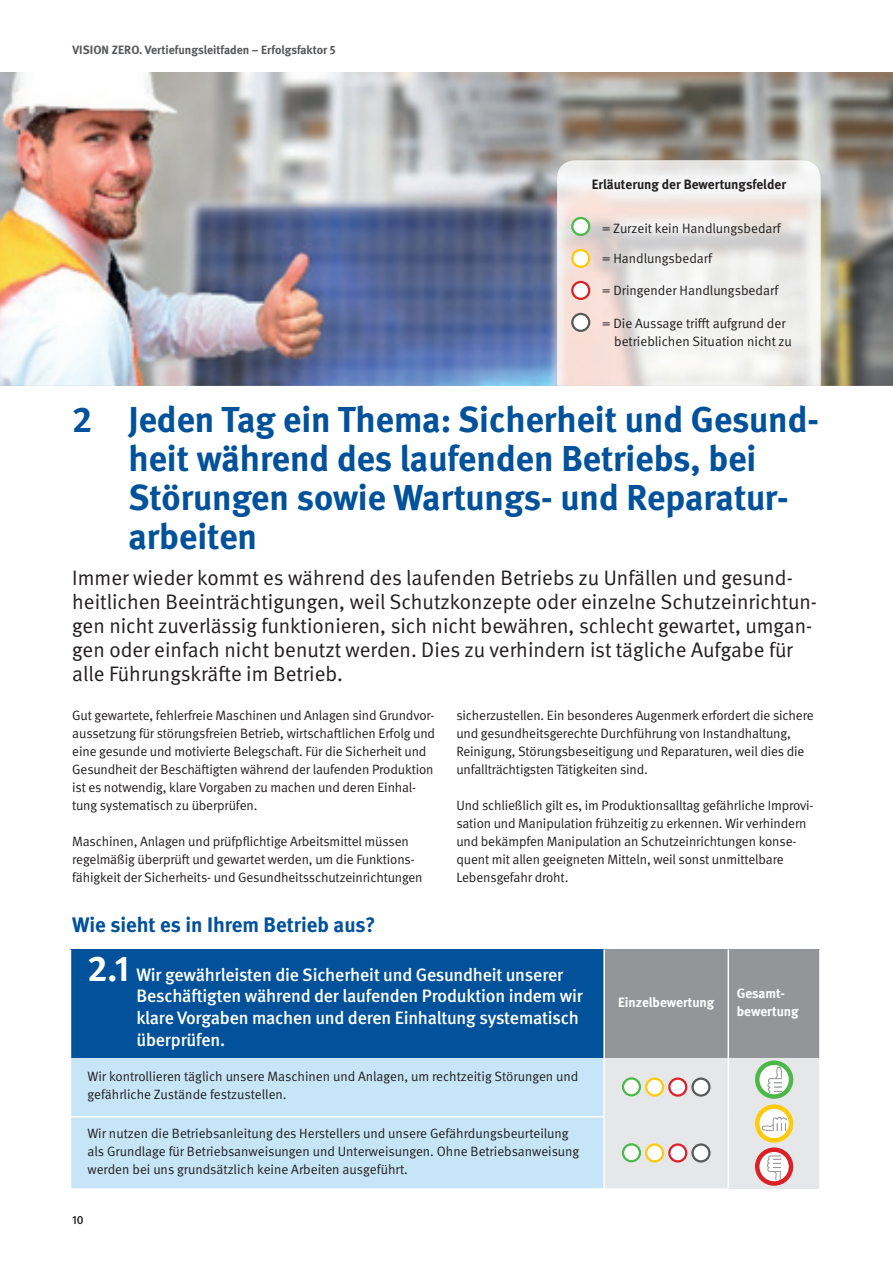
<style>
.page{position:relative;width:893px;height:1263px;background:#fff}
.page>*{position:absolute;margin:0;border:0;box-sizing:border-box;transform-origin:0 0}
.t1{font:700 36px/39px "DGUV Meta";color:#01519b}
.t2{font:21px/24px "DGUV Meta";color:#231f20}
.t3{font:700 21px "DGUV Meta";color:#01519b}
.t4{font:500 18px/21.6px "DGUV Meta";letter-spacing:-.01em;color:#fff}
.t5{font:13.5px/18px "DGUV Meta";letter-spacing:-.01em;color:#231f20}
.t6{font:700 13.5px/18px "DGUV Meta";color:#fff}
.t7{font:700 13.5px "DGUV Meta";color:#231f20}
.t8{font:700 12px "DGUV Meta";color:#57585a}
.t9{font:500 12px "DGUV Meta";color:#231f20}
.s1{font-weight:700;font-size:36px}
</style>
<div class="page">
<img style="left:0;top:72px;width:893px;height:314px">
<img style="left:557px;top:160px;width:264px;height:226px">
<svg style="left:572px;top:218px;width:17px;height:17px"></svg>
<div style="left:571px;top:217px;width:19px;height:19px;border:2px solid #4cb848;border-radius:50%"></div>
<svg style="left:572px;top:250px;width:17px;height:17px"></svg>
<div style="left:571px;top:249px;width:19px;height:19px;border:2px solid #feca0a;border-radius:50%"></div>
<svg style="left:572px;top:282px;width:17px;height:17px"></svg>
<div style="left:571px;top:281px;width:19px;height:19px;border:2px solid #da2128;border-radius:50%"></div>
<svg style="left:572px;top:314px;width:17px;height:17px"></svg>
<div style="left:571px;top:313px;width:19px;height:19px;border:2px solid #57585a;border-radius:50%"></div>
<div style="left:70px;top:949px;width:534px;height:109px;background:#01519b"></div>
<div style="left:604px;top:949px;width:124px;height:109px;background:#939598"></div>
<div style="left:728px;top:949px;width:92px;height:109px;background:#939598"></div>
<div style="left:71px;top:1058px;width:532px;height:130px;background:#c6e6f8"></div>
<hr style="left:70px;top:949px;width:1px;height:109px;background:#fff">
<hr style="left:603px;top:949px;width:2px;height:109px;background:#fff">
<hr style="left:70px;top:1116px;width:535px;height:1px;background:#fff">
<hr style="left:728px;top:949px;width:1px;height:109px;background:#fff">
<hr style="left:819px;top:949px;width:2px;height:109px;background:#fff">
<svg style="left:605px;top:1058px;width:214px;height:131px;background:#e3e2dd"></svg>
<hr style="left:769px;top:1157px;width:4px;height:13px;background:#fff;border-radius:2px">
<svg style="left:669px;top:1144px;width:17px;height:17px"></svg>
<div style="left:668px;top:1143px;width:19px;height:19px;border:2px solid #da2128;border-radius:50%"></div>
<svg style="left:646px;top:1144px;width:17px;height:17px"></svg>
<div style="left:645px;top:1143px;width:19px;height:19px;border:2px solid #feca0a;border-radius:50%"></div>
<svg style="left:623px;top:1144px;width:17px;height:17px"></svg>
<div style="left:622px;top:1143px;width:19px;height:19px;border:2px solid #4cb848;border-radius:50%"></div>
<svg style="left:693px;top:1144px;width:16px;height:17px"></svg>
<div style="left:691px;top:1143px;width:20px;height:19px;border:2px solid #57585a;border-radius:50%"></div>
<p class="t8" style="left:72px;top:43px;width:265px">VISION ZERO. Vertiefungsleitfaden – Erfolgsfaktor 5</p>
<p class="t7" style="left:592px;top:177px;width:196px">Erläuterung der Bewertungsfelder</p>
<p class="t5" style="left:602px;top:219px;width:180px">= Zurzeit kein Handlungsbedarf</p>
<p class="t5" style="left:602px;top:250px;width:112px">= Handlungsbedarf</p>
<p class="t5" style="left:602px;top:282px;width:178px">= Dringender Handlungsbedarf</p>
<p class="t5" style="left:614px;top:315px;width:179px;text-indent:-12px">= Die Aussage trifft aufgrund der betrieblichen Situation nicht zu</p>
<h1 class="t1" style="left:128px;top:401px;width:692px;text-indent:-56px">2 Jeden Tag ein Thema: Sicherheit und Gesund&shy;heit während des laufenden Betriebs, bei Störungen sowie Wartungs- und Reparatur&shy;arbeiten</h1>
<p class="t2" style="left:72px;top:566px;width:746px">Immer wieder kommt es während des laufenden Betriebs zu Unfällen und gesund&shy;heitlichen Beeinträchtigungen, weil Schutzkonzepte oder einzelne Schutzeinrichtun&shy;gen nicht zuverlässig funktionieren, sich nicht bewähren, schlecht gewartet, umgan&shy;gen oder einfach nicht benutzt werden. Dies zu verhindern ist tägliche Aufgabe für alle Führungskräfte im Betrieb.</p>
<p class="t5" style="left:72px;top:707px;width:364px">Gut gewartete, fehlerfreie Maschinen und Anlagen sind Grundvor&shy;aussetzung für störungsfreien Betrieb, wirtschaftlichen Erfolg und eine gesunde und motivierte Belegschaft. Für die Sicherheit und Gesundheit der Beschäftigten während der laufenden Produktion ist es notwendig, klare Vorgaben zu machen und deren Einhal&shy;tung systematisch zu überprüfen.</p>
<p class="t5" style="left:72px;top:833px;width:352px">Maschinen, Anlagen und prüfpflichtige Arbeitsmittel müssen regelmäßig überprüft und gewartet werden, um die Funktions&shy;fähigkeit der Sicherheits- und Gesundheitsschutzeinrichtungen</p>
<p class="t5" style="left:456px;top:707px;width:359px">sicherzustellen. Ein besonderes Augenmerk erfordert die sichere und gesundheitsgerechte Durchführung von Instandhaltung, Reinigung, Störungsbeseitigung und Reparaturen, weil dies die unfallträchtigsten Tätigkeiten sind.</p>
<p class="t5" style="left:456px;top:797px;width:359px">Und schließlich gilt es, im Produktionsalltag gefährliche Improvi&shy;sation und Manipulation frühzeitig zu erkennen. Wir verhindern und bekämpfen Manipulation an Schutzeinrichtungen konse&shy;quent mit allen geeigneten Mitteln, weil sonst unmittelbare Lebensgefahr droht.</p>
<h2 class="t3" style="left:72px;top:912px;width:305px">Wie sieht es in Ihrem Betrieb aus?</h2>
<h3 class="t4" style="left:137px;top:964px;width:448px;text-indent:-49px"><span class="s1">2.1</span> Wir gewährleisten die Sicherheit und Gesundheit unserer Beschäftigten während der laufenden Produktion indem wir klare Vorgaben machen und deren Einhaltung systematisch überprüfen.</h3>
<p class="t5" style="left:87px;top:1068px;width:492px">Wir kontrollieren täglich unsere Maschinen und Anlagen, um rechtzeitig Störungen und gefährliche Zustände festzustellen.</p>
<p class="t5" style="left:87px;top:1125px;width:493px">Wir nutzen die Betriebsanleitung des Herstellers und unsere Gefährdungsbeurteilung als Grundlage für Betriebsanweisungen und Unterweisungen. Ohne Betriebsanweisung werden bei uns grundsätzlich keine Arbeiten ausgeführt.</p>
<p class="t9" style="left:72px;top:1213px;width:13px">10</p>
<p class="t6" style="left:618px;top:994px;width:98px">Einzelbewertung</p>
<p class="t6" style="left:737px;top:985px;width:63px">Gesamt&shy;bewertung</p>
</div>
